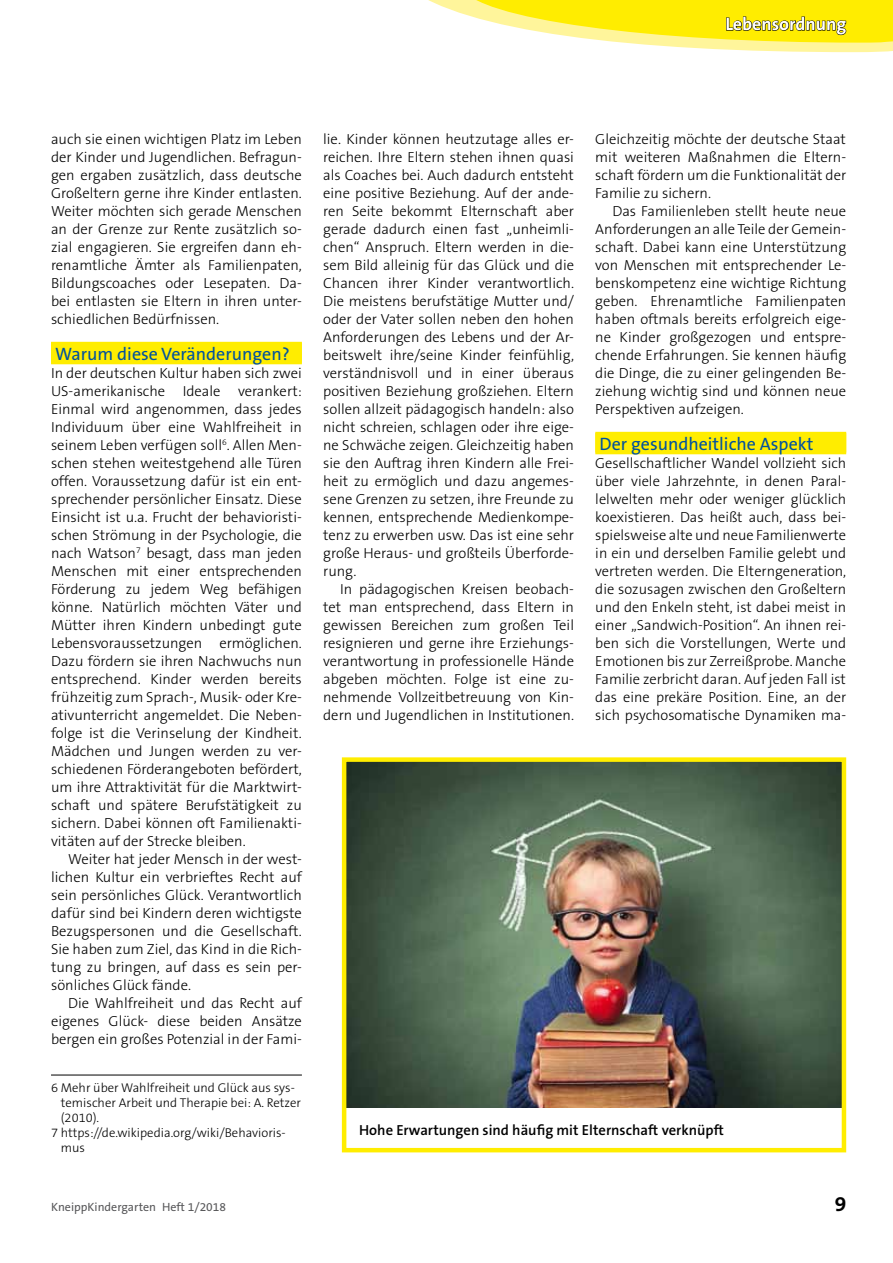
<style>
.page{position:relative;width:893px;height:1263px;background:#fff}
.page>*{position:absolute;margin:0;border:0;box-sizing:border-box;transform-origin:0 0}
.t1{font:700 21px "The Sans B7";color:#000}
.t2{font:18px "The Sans B5 Plain";color:#00519e}
.t3{font:700 18px "The Sans B7";color:#fff}
.t4{font:300 14.7px/18px "The Sans B3";color:#000;text-align:justify}
.t5{font:600 14.7px "The Sans B6";color:#000}
.t6{font:300 12.75px "The Sans B3";color:#000}
.t7{font:12px "The Sans B5 Plain";color:#58585a}
</style>
<div class="page">
<svg style="left:428px;top:0;width:465px;height:52px"></svg>
<div style="left:51px;top:342px;width:251px;height:22px;background:#ffed00"></div>
<div style="left:595px;top:432px;width:251px;height:22px;background:#ffed00"></div>
<hr style="left:51px;top:1075px;width:251px;height:1px;background:#000">
<img style="left:347px;top:762px;width:494px;height:345px">
<div style="left:342px;top:757px;width:504px;height:395px;border:4px solid #ffed00"></div>
<p class="t3" style="left:725px;top:14px;width:122px">Lebensordnung</p>
<p class="t4" style="left:51px;top:130px;width:252px">auch sie einen wichtigen Platz im Leben der Kinder und Jugendlichen. Befragun&shy;gen ergaben zusätzlich, dass deutsche Großeltern gerne ihre Kinder entlasten.<br>Weiter möchten sich gerade Menschen an der Grenze zur Rente zusätzlich so&shy;zial engagieren. Sie ergreifen dann eh&shy;renamtliche Ämter als Familienpaten, Bildungscoaches oder Lesepaten. Da&shy;bei entlasten sie Eltern in ihren unter&shy;schiedlichen Bedürfnissen.</p>
<p class="t2" style="left:55px;top:344px;width:236px">Warum diese Veränderungen?</p>
<p class="t4" style="left:51px;top:364px;width:252px">In der deutschen Kultur haben sich zwei US-amerikanische Ideale verankert:<br>Einmal wird angenommen, dass jedes Individuum über eine Wahlfreiheit in seinem Leben verfügen soll<sup>6</sup>. Allen Men&shy;schen stehen weitestgehend alle Türen offen. Voraussetzung dafür ist ein ent&shy;sprechender persönlicher Einsatz. Diese Einsicht ist u.a. Frucht der behavioristi&shy;schen Strömung in der Psychologie, die nach Watson<sup>7</sup> besagt, dass man jeden Menschen mit einer entsprechenden Förderung zu jedem Weg befähigen könne. Natürlich möchten Väter und Mütter ihren Kindern unbedingt gute Lebensvoraussetzungen ermöglichen.<br>Dazu fördern sie ihren Nachwuchs nun entsprechend. Kinder werden bereits frühzeitig zum Sprach-, Musik- oder Kre&shy;ativunterricht angemeldet. Die Neben&shy;folge ist die Verinselung der Kindheit.<br>Mädchen und Jungen werden zu ver&shy;schiedenen Förderangeboten befördert, um ihre Attraktivität für die Marktwirt&shy;schaft und spätere Berufstätigkeit zu sichern. Dabei können oft Familienakti&shy;vitäten auf der Strecke bleiben.</p>
<p class="t4" style="left:51px;top:851px;width:252px;text-indent:17px">Weiter hat jeder Mensch in der west&shy;lichen Kultur ein verbrieftes Recht auf sein persönliches Glück. Verantwortlich dafür sind bei Kindern deren wichtigste Bezugspersonen und die Gesellschaft.<br>Sie haben zum Ziel, das Kind in die Rich&shy;tung zu bringen, auf dass es sein per&shy;sönliches Glück fände.</p>
<p class="t4" style="left:51px;top:995px;width:252px;text-indent:17px">Die Wahlfreiheit und das Recht auf eigenes Glück- diese beiden Ansätze bergen ein großes Potenzial in der Fami-</p>
<p class="t6" style="left:51px;top:1081px;width:245px">6 Mehr über Wahlfreiheit und Glück aus sys-</p>
<p class="t6" style="left:61px;top:1096px;width:242px">temischer Arbeit und Therapie bei: A. Retzer</p>
<p class="t6" style="left:61px;top:1111px;width:40px">(2010).</p>
<p class="t6" style="left:51px;top:1126px;width:236px">7 https://de.wikipedia.org/wiki/Behavioris-</p>
<p class="t6" style="left:61px;top:1141px;width:26px">mus</p>
<p class="t4" style="left:323px;top:131px;width:252px">lie. Kinder können heutzutage alles er&shy;reichen. Ihre Eltern stehen ihnen quasi als Coaches bei. Auch dadurch entsteht eine positive Beziehung. Auf der ande&shy;ren Seite bekommt Elternschaft aber gerade dadurch einen fast „unheimli&shy;chen“ Anspruch. Eltern werden in die&shy;sem Bild alleinig für das Glück und die Chancen ihrer Kinder verantwortlich.<br>Die meistens berufstätige Mutter und/ oder der Vater sollen neben den hohen Anforderungen des Lebens und der Ar&shy;beitswelt ihre/seine Kinder feinfühlig, verständnisvoll und in einer überaus positiven Beziehung großziehen. Eltern sollen allzeit pädagogisch handeln: also nicht schreien, schlagen oder ihre eige&shy;ne Schwäche zeigen. Gleichzeitig haben sie den Auftrag ihren Kindern alle Frei&shy;heit zu ermöglich und dazu angemes&shy;sene Grenzen zu setzen, ihre Freunde zu kennen, entsprechende Medienkompe&shy;tenz zu erwerben usw. Das ist eine sehr große Heraus- und großteils Überforde&shy;rung.</p>
<p class="t4" style="left:323px;top:581px;width:252px;text-indent:17px">In pädagogischen Kreisen beobach&shy;tet man entsprechend, dass Eltern in gewissen Bereichen zum großen Teil resignieren und gerne ihre Erziehungs&shy;verantwortung in professionelle Hände abgeben möchten. Folge ist eine zu&shy;nehmende Vollzeitbetreuung von Kin&shy;dern und Jugendlichen in Institutionen.</p>
<p class="t4" style="left:595px;top:130px;width:252px">Gleichzeitig möchte der deutsche Staat mit weiteren Maßnahmen die Eltern&shy;schaft fördern um die Funktionalität der Familie zu sichern.</p>
<p class="t4" style="left:595px;top:202px;width:252px;text-indent:17px">Das Familienleben stellt heute neue Anforderungen an alle Teile der Gemein&shy;schaft. Dabei kann eine Unterstützung von Menschen mit entsprechender Le&shy;benskompetenz eine wichtige Richtung geben. Ehrenamtliche Familienpaten haben oftmals bereits erfolgreich eige&shy;ne Kinder großgezogen und entspre&shy;chende Erfahrungen. Sie kennen häufig die Dinge, die zu einer gelingenden Be&shy;ziehung wichtig sind und können neue Perspektiven aufzeigen.</p>
<p class="t2" style="left:600px;top:434px;width:215px">Der gesundheitliche Aspekt</p>
<p class="t4" style="left:595px;top:454px;width:252px">Gesellschaftlicher Wandel vollzieht sich über viele Jahrzehnte, in denen Paral&shy;lelwelten mehr oder weniger glücklich koexistieren. Das heißt auch, dass bei&shy;spielsweise alte und neue Familienwerte in ein und derselben Familie gelebt und vertreten werden. Die Elterngeneration, die sozusagen zwischen den Großeltern und den Enkeln steht, ist dabei meist in einer „Sandwich-Position“. An ihnen rei&shy;ben sich die Vorstellungen, Werte und Emotionen bis zur Zerreißprobe. Manche Familie zerbricht daran. Auf jeden Fall ist das eine prekäre Position. Eine, an der sich psychosomatische Dynamiken ma-</p>
<p class="t5" style="left:359px;top:1122px;width:366px">Hohe Erwartungen sind häufig mit Elternschaft verknüpft</p>
<p class="t7" style="left:51px;top:1200px;width:177px">KneippKindergarten Heft 1/2018</p>
<h1 class="t1" style="left:835px;top:1192px;width:13px">9</h1>
</div>
